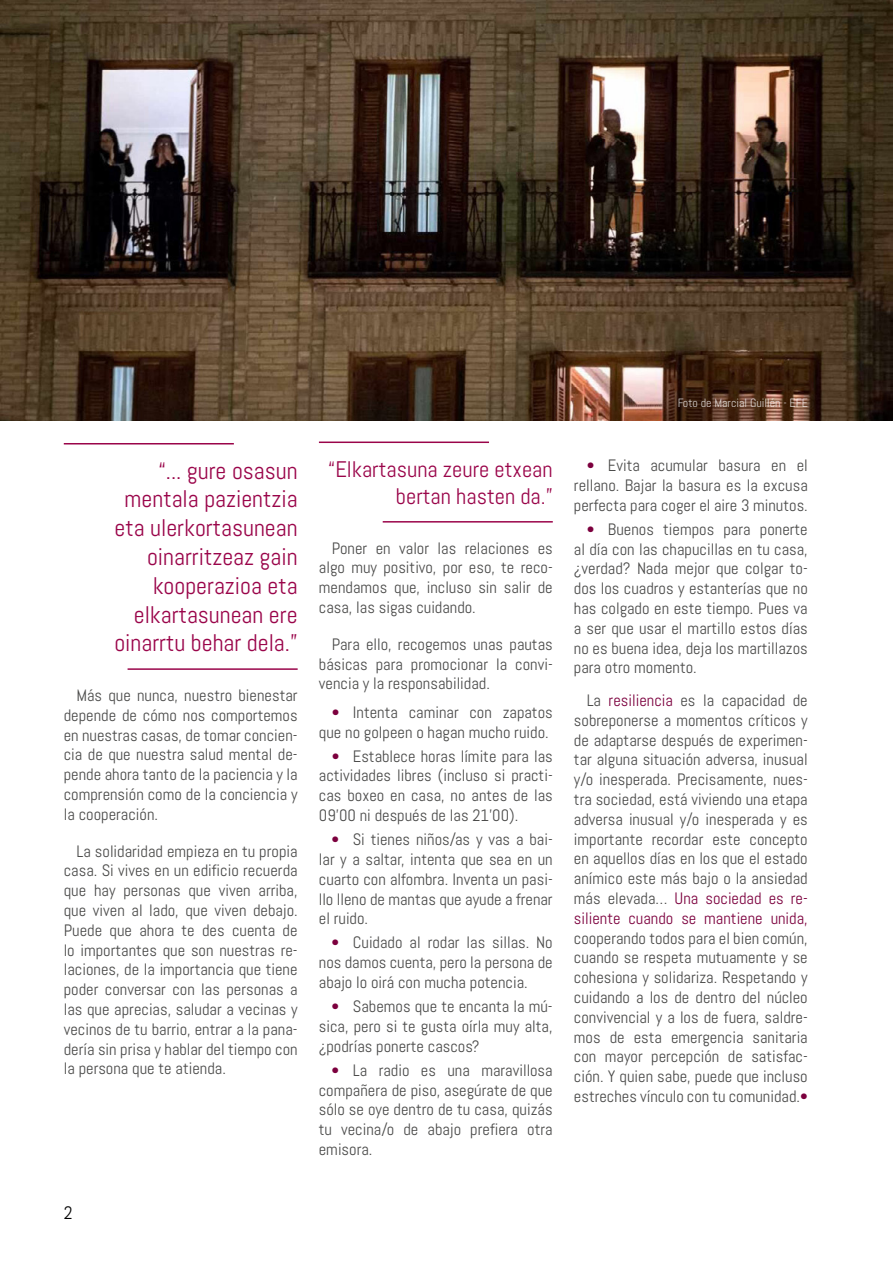
<style>
.page{position:relative;width:893px;height:1263px;background:#fff}
.page>*{position:absolute;margin:0;border:0;box-sizing:border-box;transform-origin:0 0}
.t1{font:24px/28.8px "Abel";color:#9a054a;text-align:right}
.t2{font:22.5px/27px "Abel";color:#9a054a;text-align:right}
.t3{font:18px "Abel";color:#000}
.t4{font:16.5px/19.8px "Abel";color:#4a4a49;text-align:justify}
.t5{font:12px "Abel";color:#fdfdfd}
.s1{color:#7c003e}
</style>
<div class="page">
<hr style="left:64px;top:443px;width:170px;height:1px;background:#9a054a">
<hr style="left:128px;top:668px;width:170px;height:2px;background:#9a054a">
<hr style="left:319px;top:441px;width:170px;height:2px;background:#9a054a">
<hr style="left:383px;top:521px;width:170px;height:2px;background:#9a054a">
<img style="left:0;top:0;width:893px;height:421px">
<h1 class="t1" style="left:114px;top:456px;width:185px">“... gure osasun mentala pazientzia eta ulerkortasunean oinarritzeaz gain kooperazioa eta elkartasunean ere oinarrtu behar dela.”</h1>
<p class="t4" style="left:64px;top:685px;width:235px;text-indent:13px">Más que nunca, nuestro bienestar depende de cómo nos comportemos en nuestras casas, de tomar concien&shy;cia de que nuestra salud mental de&shy;pende ahora tanto de la paciencia y la comprensión como de la conciencia y la cooperación.</p>
<p class="t4" style="left:64px;top:841px;width:235px;text-indent:13px">La solidaridad empieza en tu propia casa. Si vives en un edificio recuerda que hay personas que viven arriba, que viven al lado, que viven debajo.<br>Puede que ahora te des cuenta de lo importantes que son nuestras re&shy;laciones, de la importancia que tiene poder conversar con las personas a las que aprecias, saludar a vecinas y vecinos de tu barrio, entrar a la pana&shy;dería sin prisa y hablar del tiempo con la persona que te atienda.</p>
<p class="t3" style="left:64px;top:1201px;width:10px">2</p>
<h2 class="t2" style="left:328px;top:456px;width:226px">“Elkartasuna zeure etxean bertan hasten da.”</h2>
<p class="t4" style="left:319px;top:538px;width:235px;text-indent:13px">Poner en valor las relaciones es algo muy positivo, por eso, te reco&shy;mendamos que, incluso sin salir de casa, las sigas cuidando.</p>
<p class="t4" style="left:319px;top:634px;width:235px;text-indent:13px">Para ello, recogemos unas pautas básicas para promocionar la convi&shy;vencia y la responsabilidad.</p>
<p class="t4" style="left:319px;top:702px;width:235px;text-align:right"><span class="s1">•</span> Intenta caminar con zapatos que no golpeen o hagan mucho ruido.</p>
<p class="t4" style="left:319px;top:746px;width:235px;text-indent:13px"><span class="s1">•</span> Establece horas límite para las actividades libres (incluso si practi&shy;cas boxeo en casa, no antes de las 09’00 ni después de las 21’00).</p>
<p class="t4" style="left:319px;top:829px;width:235px;text-indent:13px"><span class="s1">•</span> Si tienes niños/as y vas a bai&shy;lar y a saltar, intenta que sea en un cuarto con alfombra. Inventa un pasi&shy;llo lleno de mantas que ayude a frenar el ruido.</p>
<p class="t4" style="left:319px;top:933px;width:235px;text-indent:13px"><span class="s1">•</span> Cuidado al rodar las sillas. No nos damos cuenta, pero la persona de abajo lo oirá con mucha potencia.</p>
<p class="t4" style="left:319px;top:996px;width:235px;text-indent:13px"><span class="s1">•</span> Sabemos que te encanta la mú&shy;sica, pero si te gusta oírla muy alta, ¿podrías ponerte cascos?</p>
<p class="t4" style="left:319px;top:1060px;width:235px;text-indent:13px"><span class="s1">•</span> La radio es una maravillosa compañera de piso, asegúrate de que sólo se oye dentro de tu casa, quizás tu vecina/o de abajo prefiera otra emisora.</p>
<p class="t5" style="left:677px;top:395px;width:132px">Foto de Marcial Guillén - EFE</p>
<p class="t4" style="left:574px;top:456px;width:235px;text-indent:13px"><span class="s1">•</span> Evita acumular basura en el rellano. Bajar la basura es la excusa perfecta para coger el aire 3 minutos.</p>
<p class="t4" style="left:574px;top:519px;width:235px;text-indent:13px"><span class="s1">•</span> Buenos tiempos para ponerte al día con las chapucillas en tu casa, ¿verdad? Nada mejor que colgar to&shy;dos los cuadros y estanterías que no has colgado en este tiempo. Pues va a ser que usar el martillo estos días no es buena idea, deja los martillazos para otro momento.</p>
<p class="t4" style="left:574px;top:690px;width:235px;text-indent:13px">La <span class="s1">resiliencia</span> es la capacidad de sobreponerse a momentos críticos y de adaptarse después de experimen&shy;tar alguna situación adversa, inusual y/o inesperada. Precisamente, nues&shy;tra sociedad, está viviendo una etapa adversa inusual y/o inesperada y es importante recordar este concepto en aquellos días en los que el estado anímico este más bajo o la ansiedad más elevada… <span class="s1">Una sociedad es re&shy;siliente cuando se mantiene unida,</span></p>
<p class="t4" style="left:574px;top:928px;width:235px">cooperando todos para el bien común, cuando se respeta mutuamente y se cohesiona y solidariza. Respetando y cuidando a los de dentro del núcleo convivencial y a los de fuera, saldre&shy;mos de esta emergencia sanitaria con mayor percepción de satisfac&shy;ción. Y quien sabe, puede que incluso estreches vínculo con tu comunidad.<span class="s1">•</span></p>
</div>
